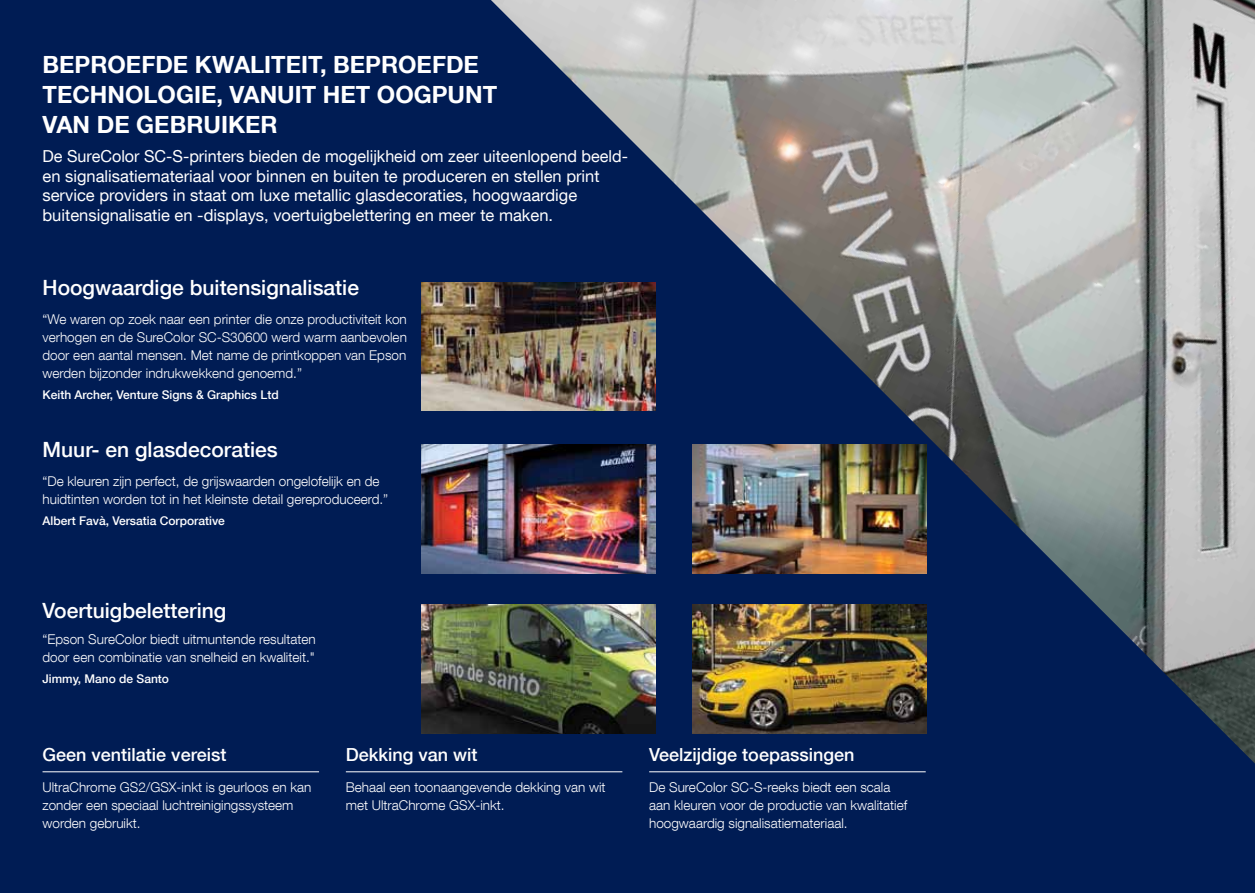
<style>
.page{position:relative;width:1255px;height:893px;background:#fff}
.page>*{position:absolute;margin:0;border:0;box-sizing:border-box;transform-origin:0 0}
.t1{font:700 23.7px/30px "Helvetica Neue LT Com";color:#fff}
.t2{font:500 21px "Helvetica Neue LT Com";color:#fff}
.t3{font:500 18px "Helvetica Neue LT Com";color:#fff}
.t4{font:16.5px/19.8px "Helvetica Neue LT Com";color:#fff}
.t5{font:300 13.5px/18px "Helvetica Neue LT Com";color:#fff}
.t6{font:500 12px "Helvetica Neue LT Com";color:#fff}
</style>
<div class="page">
<div style="left:0;top:0;width:1254px;height:893px;background:#001c54"></div>
<img style="left:491px;top:0;width:763px;height:763px">
<img style="left:421px;top:282px;width:234px;height:128px">
<img style="left:421px;top:444px;width:234px;height:130px">
<img style="left:692px;top:444px;width:234px;height:130px">
<img style="left:421px;top:605px;width:234px;height:128px">
<img style="left:692px;top:605px;width:234px;height:128px">
<hr style="left:43px;top:771px;width:276px;height:1px;background:#fff">
<hr style="left:346px;top:771px;width:276px;height:1px;background:#fff">
<hr style="left:649px;top:771px;width:276px;height:1px;background:#fff">
<h1 class="t1" style="left:43px;top:49px;width:456px">BEPROEFDE KWALITEIT, BEPROEFDE<br>TECHNOLOGIE, VANUIT HET OOGPUNT<br>VAN DE GEBRUIKER</h1>
<p class="t4" style="left:43px;top:146px;width:587px">De SureColor SC-S-printers bieden de mogelijkheid om zeer uiteenlopend beeld&shy;en signalisatiemateriaal voor binnen en buiten te produceren en stellen print service providers in staat om luxe metallic glasdecoraties, hoogwaardige buitensignalisatie en -displays, voertuigbelettering en meer te maken.</p>
<h2 class="t2" style="left:43px;top:275px;width:318px">Hoogwaardige buitensignalisatie</h2>
<p class="t5" style="left:43px;top:310px;width:366px;text-align:justify">“We waren op zoek naar een printer die onze productiviteit kon verhogen en de SureColor SC-S30600 werd warm aanbevolen door een aantal mensen. Met name de printkoppen van Epson werden bijzonder indrukwekkend genoemd.”</p>
<p class="t6" style="left:43px;top:387px;width:238px">Keith Archer, Venture Signs &amp; Graphics Ltd</p>
<h2 class="t2" style="left:43px;top:437px;width:237px">Muur- en glasdecoraties</h2>
<p class="t5" style="left:43px;top:472px;width:347px">“De kleuren zijn perfect, de grijswaarden ongelofelijk en de huidtinten worden tot in het kleinste detail gereproduceerd.”</p>
<p class="t6" style="left:43px;top:513px;width:184px">Albert Favà, Versatia Corporative</p>
<h2 class="t2" style="left:43px;top:597px;width:185px">Voertuigbelettering</h2>
<p class="t5" style="left:43px;top:630px;width:275px">“Epson SureColor biedt uitmuntende resultaten door een combinatie van snelheid en kwaliteit."</p>
<p class="t6" style="left:43px;top:671px;width:128px">Jimmy, Mano de Santo</p>
<h3 class="t3" style="left:43px;top:744px;width:185px">Geen ventilatie vereist</h3>
<h3 class="t3" style="left:346px;top:744px;width:133px">Dekking van wit</h3>
<h3 class="t3" style="left:649px;top:744px;width:207px">Veelzijdige toepassingen</h3>
<p class="t5" style="left:43px;top:778px;width:270px">UltraChrome GS2/GSX-inkt is geurloos en kan zonder een speciaal luchtreinigingssysteem worden gebruikt.</p>
<p class="t5" style="left:346px;top:778px;width:261px">Behaal een toonaangevende dekking van wit met UltraChrome GSX-inkt.</p>
<p class="t5" style="left:649px;top:778px;width:259px">De SureColor SC-S-reeks biedt een scala aan kleuren voor de productie van kwalitatief hoogwaardig signalisatiemateriaal.</p>
</div>
